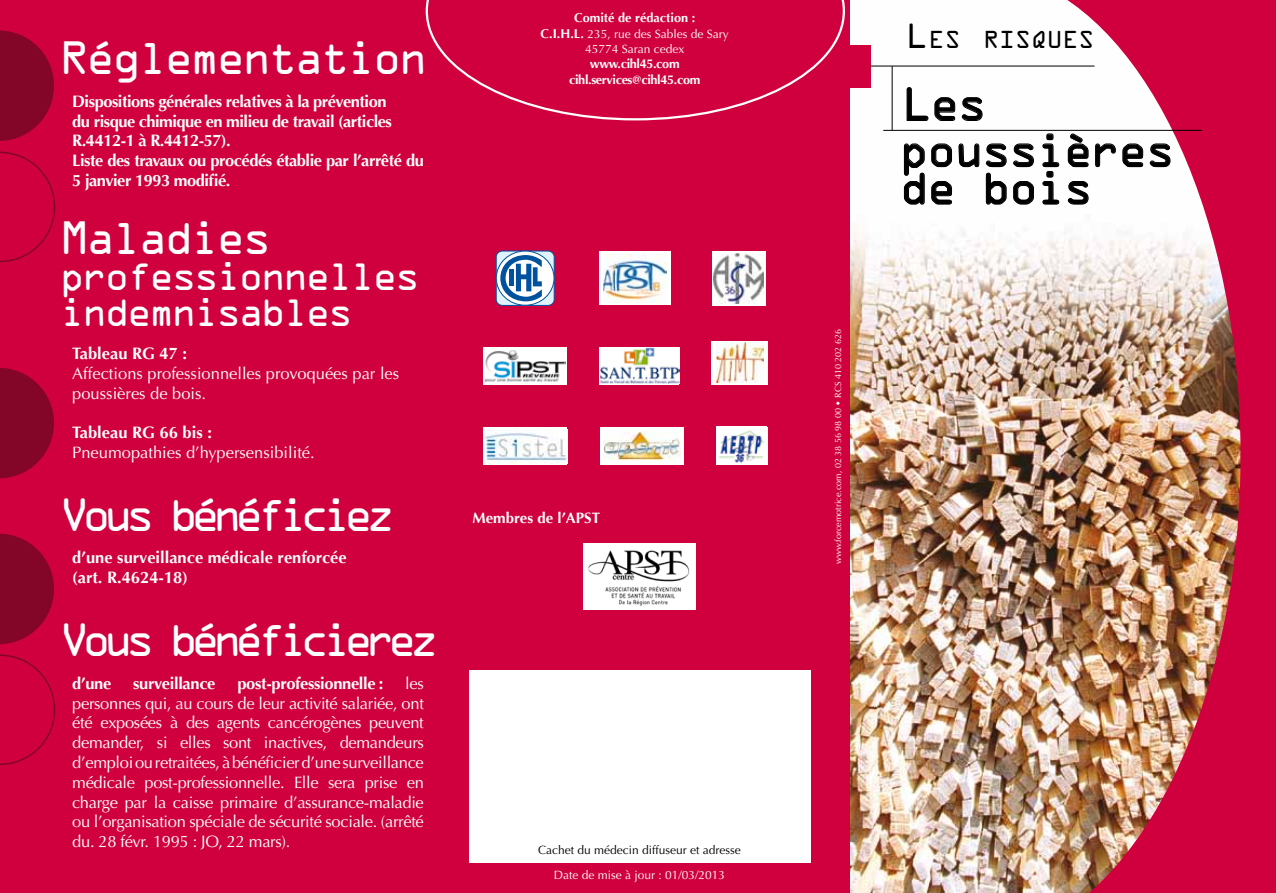
<style>
.page{position:relative;width:1276px;height:893px;background:#fff}
.page>*{position:absolute;margin:0;border:0;box-sizing:border-box;transform-origin:0 0}
.t1{font:42px "OCRA Std";letter-spacing:-.2em;color:#fff}
.t2{font:42px "OCRA Std";letter-spacing:-.1em;color:#fff}
.t3{font:42px/46.2px "OCRA Std";letter-spacing:-.07em;color:#000}
.t4{font:36px/36px "OCRA Std";letter-spacing:-.1em;color:#fff}
.t5{font:22.05px "OCRA Std";color:#000}
.t6{font:16.5px/19.8px "Optima";color:#fff}
.t7{font:700 16.5px/19.8px "Optima";letter-spacing:-.03em;color:#fff}
.t8{font:700 16.5px/19.8px "Optima";color:#fff}
.t9{font:700 15px "Optima";color:#fff}
.t10{font:700 12.75px/15.3px "Optima";letter-spacing:-.03em;color:#fff;text-align:center}
.t11{font:700 12.75px "Optima";color:#fff}
.t12{font:12px/15.3px "Optima";color:#fff;text-align:center}
.t13{font:12px "Optima";color:#000}
.t14{font:9px "Optima";color:#fff}
.s1{font-weight:700;font-size:12.75px}
.s2{font-size:31.5px}
</style>
<div class="page">
<div style="left:0;top:0;width:850px;height:893px;background:#cf003d"></div>
<svg style="left:0;top:152px;width:55px;height:110px"></svg>
<img style="left:850px;top:45px;width:178px;height:848px">
<img style="left:1028px;top:0;width:248px;height:893px">
<hr style="left:891px;top:66px;width:1px;height:64px;background:#000">
<div style="left:833px;top:45px;width:37px;height:43px;background:#cf003d"></div>
<hr style="left:870px;top:66px;width:224px;height:1px;background:#000">
<hr style="left:883px;top:130px;width:319px;height:1px;background:#000">
<svg style="left:906px;top:87px;width:22px;height:34px"></svg>
<svg style="left:934px;top:97px;width:21px;height:25px"></svg>
<svg style="left:961px;top:97px;width:21px;height:24px"></svg>
<svg style="left:931px;top:143px;width:21px;height:24px"></svg>
<svg style="left:958px;top:143px;width:21px;height:62px"></svg>
<svg style="left:1013px;top:143px;width:21px;height:25px"></svg>
<svg style="left:1067px;top:133px;width:21px;height:35px"></svg>
<svg style="left:1095px;top:143px;width:21px;height:24px"></svg>
<svg style="left:1122px;top:143px;width:21px;height:25px"></svg>
<svg style="left:1149px;top:143px;width:21px;height:25px"></svg>
<svg style="left:903px;top:143px;width:22px;height:62px"></svg>
<svg style="left:931px;top:181px;width:21px;height:24px"></svg>
<svg style="left:985px;top:143px;width:22px;height:62px"></svg>
<svg style="left:1013px;top:181px;width:21px;height:24px"></svg>
<svg style="left:1042px;top:133px;width:17px;height:72px"></svg>
<svg style="left:1067px;top:181px;width:21px;height:24px"></svg>
<svg style="left:0;top:654px;width:55px;height:111px"></svg>
<svg style="left:0;top:30px;width:54px;height:111px"></svg>
<svg style="left:0;top:368px;width:54px;height:110px"></svg>
<svg style="left:0;top:534px;width:54px;height:110px"></svg>
<div style="left:583px;top:543px;width:112px;height:66px;background:#fff"></div>
<img style="left:588px;top:550px;width:102px;height:56px">
<svg style="left:426px;top:0;width:419px;height:120px"></svg>
<div style="left:469px;top:671px;width:342px;height:192px;background:#fff"></div>
<div style="left:599px;top:251px;width:71px;height:54px;background:#fff"></div>
<img style="left:603px;top:253px;width:63px;height:50px">
<div style="left:483px;top:427px;width:84px;height:37px;background:#fff"></div>
<img style="left:483px;top:430px;width:84px;height:33px">
<div style="left:712px;top:251px;width:53px;height:55px;background:#fff"></div>
<img style="left:714px;top:253px;width:50px;height:51px">
<svg style="left:496px;top:251px;width:58px;height:54px"></svg>
<div style="left:496px;top:251px;width:58px;height:55px;border:1px solid #00519e;border-radius:6px"></div>
<div style="left:496px;top:251px;width:58px;height:54px;background:#fff;border-radius:50%"></div>
<div style="left:496px;top:251px;width:58px;height:54px;border:1px solid #00519e;border-radius:50%"></div>
<svg style="left:500px;top:255px;width:42px;height:46px"></svg>
<div style="left:712px;top:341px;width:56px;height:43px;background:#fff"></div>
<img style="left:716px;top:343px;width:47px;height:39px">
<div style="left:600px;top:427px;width:83px;height:37px;background:#fff"></div>
<img style="left:603px;top:431px;width:77px;height:28px">
<div style="left:716px;top:427px;width:52px;height:37px;background:#fff"></div>
<img style="left:719px;top:430px;width:45px;height:33px">
<svg style="left:599px;top:347px;width:80px;height:37px"></svg>
<img style="left:600px;top:347px;width:79px;height:36px">
<img style="left:483px;top:347px;width:83px;height:37px">
<h1 class="t2" style="left:60px;top:40px;width:370px">Réglementation</h1>
<p class="t7" style="left:72px;top:92px;width:353px">Dispositions générales relatives à la prévention<br>du risque chimique en milieu de travail (articles R.4412-1 à R.4412-57).<br>Liste des travaux ou procédés établie par l’arrêté du 5 janvier 1993 modifié.</p>
<h1 class="t2" style="left:60px;top:220px;width:214px">Maladies</h1>
<h2 class="t4" style="left:60px;top:262px;width:362px">professionnelles indemnisables</h2>
<p class="t8" style="left:72px;top:344px;width:116px">Tableau RG 47 :</p>
<p class="t6" style="left:72px;top:364px;width:328px">Affections professionnelles provoquées par les poussières de bois.</p>
<p class="t8" style="left:72px;top:423px;width:141px">Tableau RG 66 bis :</p>
<p class="t6" style="left:72px;top:443px;width:244px">Pneumopathies d’hypersensibilité.</p>
<h1 class="t1" style="left:60px;top:496px;width:338px">Vous bénéficiez</h1>
<p class="t8" style="left:72px;top:548px;width:276px">d’une surveillance médicale renforcée (art. R.4624-18)</p>
<h1 class="t1" style="left:60px;top:622px;width:381px">Vous bénéficierez</h1>
<p class="t7" style="left:72px;top:673px;width:41px">d’une</p>
<p class="t7" style="left:133px;top:673px;width:84px">surveillance</p>
<p class="t7" style="left:237px;top:673px;width:148px">post-professionnelle :</p>
<p class="t6" style="left:72px;top:673px;width:353px;text-align:justify;text-indent:333px">les personnes qui, au cours de leur activité salariée, ont été exposées à des agents cancérogènes peuvent demander, si elles sont inactives, demandeurs d’emploi ou retraitées, à bénéficier d’une surveillance médicale post-professionnelle. Elle sera prise en charge par la caisse primaire d’assurance-maladie ou l’organisation spéciale de sécurité sociale. (arrêté du. 28 févr. 1995 : JO, 22 mars).</p>
<p class="t11" style="left:574px;top:11px;width:123px">Comité de rédaction :</p>
<p class="t12" style="left:540px;top:26px;width:190px"><span class="s1">C.I.H.L.</span> 235, rue des Sables de Sary<br>45774 Saran cedex</p>
<p class="t10" style="left:569px;top:56px;width:133px">www.cihl45.com cihl.services@cihl45.com</p>
<p class="t9" style="left:472px;top:509px;width:129px">Membres de l’APST</p>
<p class="t13" style="left:538px;top:843px;width:204px">Cachet du médecin diffuseur et adresse</p>
<p class="t12" style="left:554px;top:867px;width:173px">Date de mise à jour : 01/03/2013</p>
<p class="t14" style="left:833px;top:564px;width:237px;rotate:-90deg">www.forcemotrice.com, 02 38 56 98 00 • RCS 410 202 626</p>
<h3 class="t5" style="left:906px;top:29px;width:190px"><span class="s2">L</span>ES RISQUES</h3>
<h1 class="t3" style="left:899px;top:85px;width:277px">Les poussières</h1>
<h1 class="t3" style="left:899px;top:169px;width:196px">de bois</h1>
</div>
